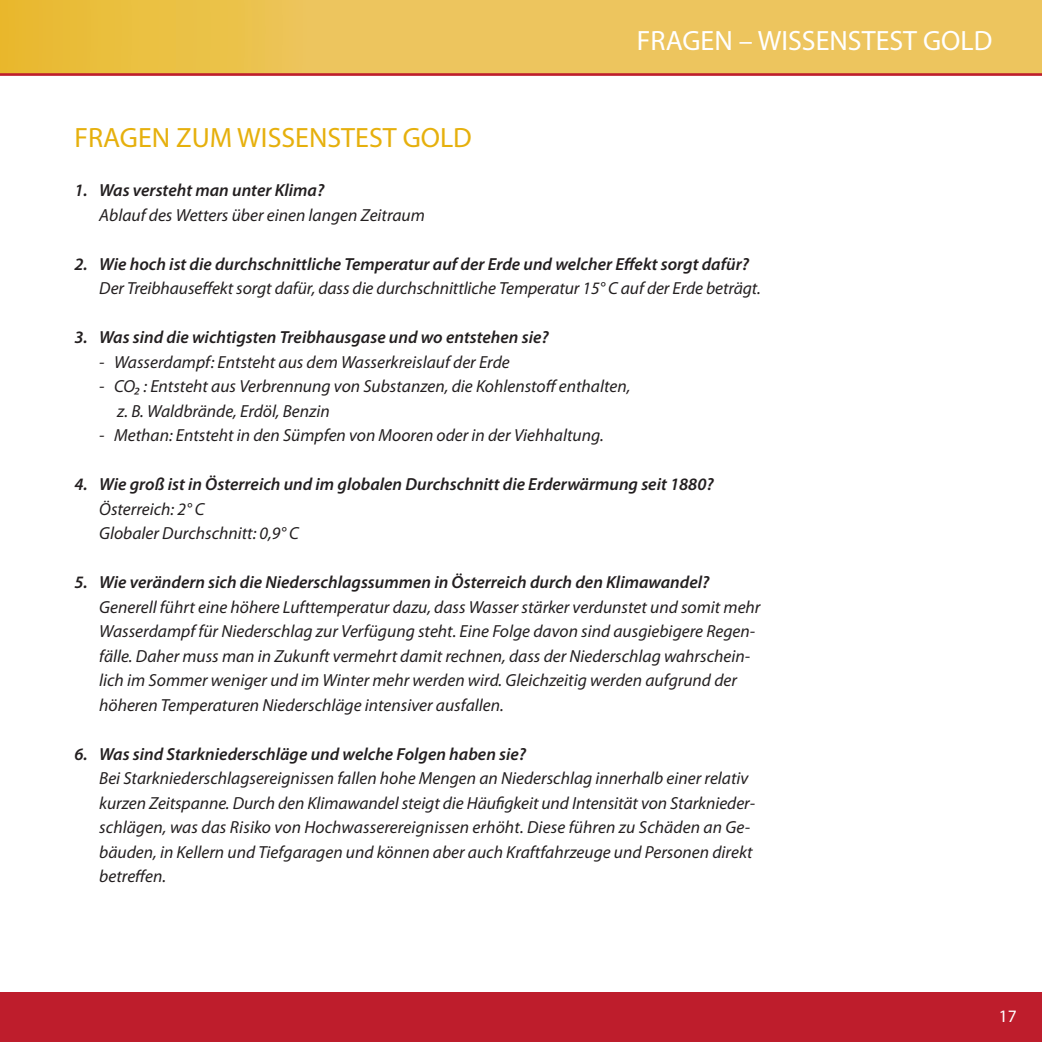
<style>
.page{position:relative;width:1042px;height:1042px;background:#fff}
.page>*{position:absolute;margin:0;border:0;box-sizing:border-box;transform-origin:0 0}
.t1{font:28px "Myriad Pro";color:#e6b00d}
.t2{font:28px "Myriad Pro";color:#fff}
.t3{font:italic 17.5px/24.5px "Myriad Pro";color:#231f20}
.t4{font:italic 600 17.5px "Myriad Pro";color:#231f20}
.t5{font:17.5px "Myriad Pro";color:#fff}
</style>
<div class="page">
<svg style="left:0;top:0;width:1042px;height:73px;background:#ecc355"></svg>
<div style="left:0;top:992px;width:1042px;height:50px;background:#be1d2c"></div>
<hr style="left:0;top:73px;width:1042px;height:3px;background:#be1d2c">
<h1 class="t2" style="left:637px;top:29px;width:357px">FRAGEN – WISSENSTEST GOLD</h1>
<h1 class="t1" style="left:74px;top:126px;width:399px">FRAGEN ZUM WISSENSTEST GOLD</h1>
<p class="t4" style="left:74px;top:183px;width:251px">1. Was versteht man unter Klima?</p>
<p class="t3" style="left:99px;top:204px;width:327px">Ablauf des Wetters über einen langen Zeitraum</p>
<p class="t4" style="left:74px;top:256px;width:676px">2. Wie hoch ist die durchschnittliche Temperatur auf der Erde und welcher Effekt sorgt dafür?</p>
<p class="t3" style="left:99px;top:277px;width:663px">Der Treibhauseffekt sorgt dafür, dass die durchschnittliche Temperatur 15° C auf der Erde beträgt.</p>
<p class="t4" style="left:74px;top:330px;width:476px">3. Was sind die wichtigsten Treibhausgase und wo entstehen sie?</p>
<p class="t3" style="left:99px;top:351px;width:412px">- Wasserdampf: Entsteht aus dem Wasserkreislauf der Erde</p>
<p class="t3" style="left:117px;top:375px;width:514px;text-indent:-18px">- CO₂ : Entsteht aus Verbrennung von Substanzen, die Kohlenstoffenthalten, z. B. Waldbrände, Erdöl, Benzin</p>
<p class="t3" style="left:99px;top:424px;width:506px">- Methan: Entsteht in den Sümpfen von Mooren oder in der Viehhaltung.</p>
<p class="t4" style="left:74px;top:477px;width:641px">4. Wie groß ist in Österreich und im globalen Durchschnitt die Erderwärmung seit 1880?</p>
<p class="t3" style="left:99px;top:498px;width:201px">Österreich: 2° C<br>Globaler Durchschnitt: 0,9° C</p>
<p class="t4" style="left:74px;top:575px;width:636px">5. Wie verändern sich die Niederschlagssummen in Österreich durch den Klimawandel?</p>
<p class="t3" style="left:99px;top:596px;width:663px">Generell führt eine höhere Lufttemperatur dazu, dass Wasser stärker verdunstet und somit mehr Wasserdampf für Niederschlag zur Verfügung steht. Eine Folge davon sind ausgiebigere Regen‐ fälle. Daher muss man in Zukunft vermehrt damit rechnen, dass der Niederschlag wahrschein‐ lich im Sommer weniger und im Winter mehr werden wird. Gleichzeitig werden aufgrund der höheren Temperaturen Niederschläge intensiver ausfallen.</p>
<p class="t4" style="left:74px;top:746px;width:453px">6. Was sind Starkniederschläge und welche Folgen haben sie?</p>
<p class="t3" style="left:99px;top:767px;width:657px">Bei Starkniederschlagsereignissen fallen hohe Mengen an Niederschlag innerhalb einer relativ kurzen Zeitspanne. Durch den Klimawandel steigt die Häufigkeit und Intensität von Starknieder‐ schlägen, was das Risiko von Hochwasserereignissen erhöht. Diese führen zu Schäden an Ge&shy;bäuden, in Kellern und Tiefgaragen und können aber auch Kraftfahrzeuge und Personen direkt betreffen.</p>
<p class="t5" style="left:999px;top:1008px;width:19px">17</p>
</div>
